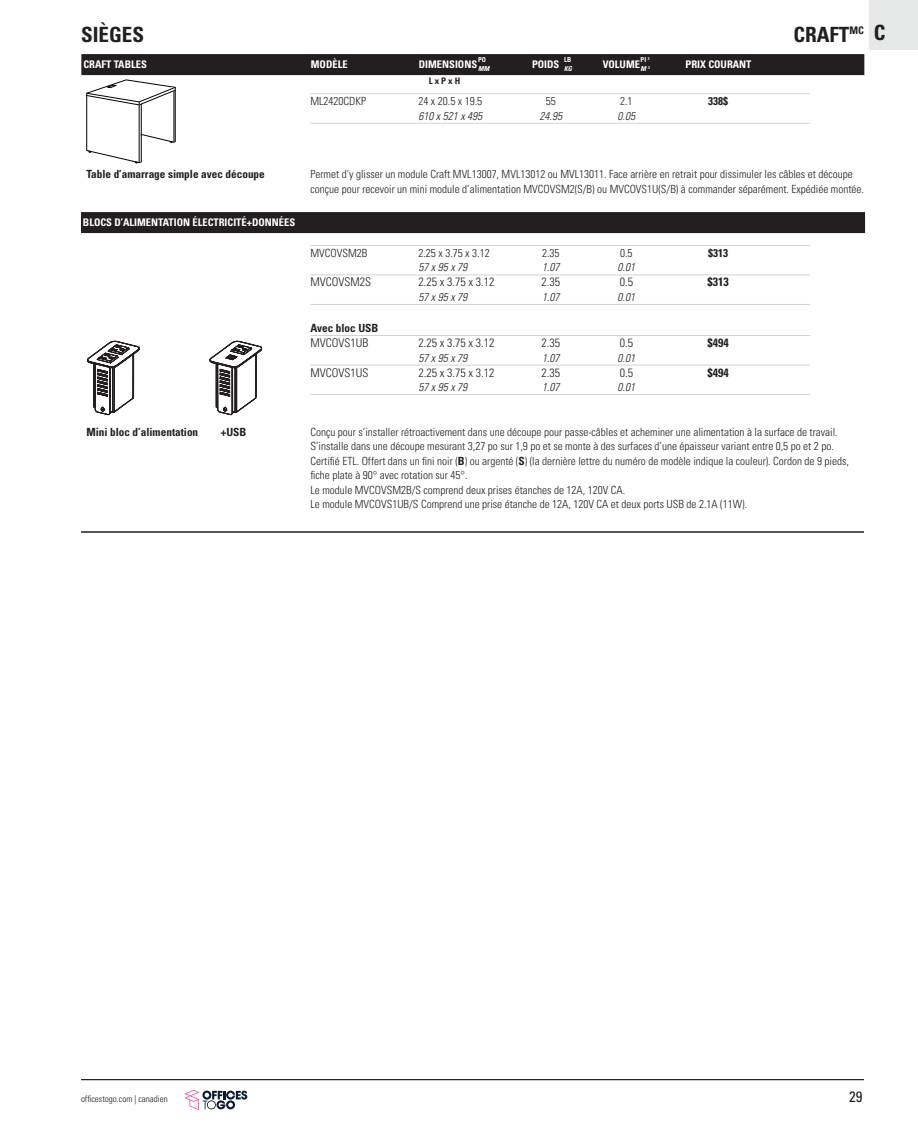
<style>
.page{position:relative;width:918px;height:1134px;background:#fff}
.page>*{position:absolute;margin:0;border:0;box-sizing:border-box;transform-origin:0 0}
.t1{font:700 condensed 21px "Univers LT Std";color:#231f20}
.t2{font:condensed 15px "Univers LT Std";color:#231f20}
.CARE_-_line_items{font:300 condensed 12px "Univers LT Std";color:#231f20}
.CARE_-_line_items-2{font:700 condensed 12px "Univers LT Std";color:#231f20}
.Plain{font:300 condensed 11.25px/14.5px "Univers LT Std";color:#231f20}
.CARE_-_line_items-3{font:italic 300 condensed 11.25px "Univers LT Std";color:#231f20}
.Plain-2{font:700 condensed 11.25px "Univers LT Std";color:#231f20}
.CARE_-_line_items-4{font:300 condensed 11.25px "Univers LT Std";color:#231f20}
.USE_-_line_items{font:700 condensed 11.25px "Univers LT Std";color:#231f20}
.CARE_-_line_items-5{font:700 condensed 11.25px "Univers LT Std";color:#231f20}
.CARE_-_model_header{font:700 condensed 10.5px "Univers LT Std";color:#fff}
.t3{font:700 condensed 10.5px "Univers LT Std";color:#231f20}
.t4{font:300 condensed 9px "Univers LT Std";color:#231f20}
.t5{font:700 condensed 9px "Univers LT Std";color:#231f20}
.t6{font:700 condensed 6.75px/9px "Univers LT Std";color:#fff}
.t7{font:italic 700 condensed 6.75px "Univers LT Std";color:#fff}
.s1{font-style:italic}
.s2{font-size:9px;color:#231f20}
.s3{font-weight:700}
</style>
<div class="page">
<hr style="left:81px;top:1079px;width:783px;height:1px;background:#231f20">
<svg style="left:184px;top:1090px;width:63px;height:19px"></svg>
<div style="left:869px;top:0;width:49px;height:50px;background:#e7e8e8"></div>
<div style="left:81px;top:54px;width:783px;height:21px;background:#231f20"></div>
<hr style="left:310px;top:93px;width:500px;height:1px;background:#d1d3d4">
<hr style="left:310px;top:123px;width:500px;height:1px;background:#d1d3d4">
<hr style="left:310px;top:245px;width:500px;height:1px;background:#d1d3d4">
<hr style="left:310px;top:275px;width:500px;height:1px;background:#d1d3d4">
<hr style="left:310px;top:304px;width:500px;height:1px;background:#d1d3d4">
<hr style="left:310px;top:335px;width:500px;height:1px;background:#d1d3d4">
<hr style="left:310px;top:365px;width:500px;height:1px;background:#d1d3d4">
<hr style="left:310px;top:394px;width:500px;height:1px;background:#d1d3d4">
<hr style="left:81px;top:531px;width:783px;height:2px;background:#231f20">
<svg style="left:86px;top:80px;width:90px;height:83px"></svg>
<div style="left:81px;top:212px;width:784px;height:21px;background:#231f20"></div>
<svg style="left:87px;top:341px;width:53px;height:74px"></svg>
<svg style="left:209px;top:341px;width:53px;height:74px"></svg>
<h1 class="t1" style="left:81px;top:21px;width:65px">SIÈGES</h1>
<h1 class="t1" style="left:793px;top:21px;width:94px">CRAFT C</h1>
<p class="t3" style="left:849px;top:24px;width:16px">MC</p>
<p class="t6" style="left:564px;top:55px;width:9px">LB</p>
<p class="t7" style="left:564px;top:64px;width:9px">KG</p>
<p class="t6" style="left:641px;top:55px;width:10px">PI <sup>3<br></sup><span class="s1">M</span> <sup>3</sup></p>
<p class="t6" style="left:478px;top:55px;width:9px">PO</p>
<p class="t7" style="left:478px;top:64px;width:13px">MM</p>
<p class="CARE_-_model_header" style="left:83px;top:57px;width:65px">CRAFT TABLES</p>
<p class="CARE_-_model_header" style="left:311px;top:57px;width:38px">MODÈLE</p>
<p class="CARE_-_model_header" style="left:419px;top:57px;width:60px">DIMENSIONS</p>
<p class="CARE_-_model_header" style="left:532px;top:57px;width:29px">POIDS</p>
<p class="CARE_-_model_header" style="left:603px;top:57px;width:39px">VOLUME</p>
<p class="CARE_-_model_header" style="left:686px;top:57px;width:67px">PRIX COURANT</p>
<p class="t5" style="left:429px;top:75px;width:33px">L x P x H</p>
<p class="CARE_-_line_items-4" style="left:310px;top:95px;width:57px">ML2420CDKP</p>
<p class="CARE_-_line_items-4" style="left:418px;top:95px;width:65px">24 x 20.5 x 19.5</p>
<p class="CARE_-_line_items-4" style="left:546px;top:95px;width:11px">55</p>
<p class="CARE_-_line_items-4" style="left:620px;top:95px;width:14px">2.1</p>
<p class="CARE_-_line_items-5" style="left:708px;top:94px;width:21px">338$</p>
<p class="CARE_-_line_items-3" style="left:418px;top:109px;width:65px">610 x 521 x 495</p>
<p class="CARE_-_line_items-3" style="left:540px;top:109px;width:24px">24.95</p>
<p class="CARE_-_line_items-3" style="left:618px;top:109px;width:19px">0.05</p>
<p class="Plain-2" style="left:86px;top:167px;width:180px">Table d’amarrage simple avec découpe</p>
<p class="Plain" style="left:310px;top:167px;width:555px">Permet d’y glisser un module Craft MVL13007, MVL13012 ou MVL13011. Face arrière en retrait pour dissimuler les câbles et découpe conçue pour recevoir un mini module d’alimentation MVCOVSM2(S/B) ou MVCOVS1U(S/B) à commander séparément. Expédiée montée.</p>
<p class="CARE_-_model_header" style="left:83px;top:215px;width:219px">BLOCS D’ALIMENTATION ÉLECTRICITÉ+DONNÉES<span class="s2">H</span></p>
<p class="CARE_-_line_items-4" style="left:310px;top:246px;width:58px">MVCOVSM2B</p>
<p class="CARE_-_line_items-4" style="left:418px;top:246px;width:73px">2.25 x 3.75 x 3.12</p>
<p class="CARE_-_line_items-4" style="left:542px;top:246px;width:19px">2.35</p>
<p class="CARE_-_line_items-4" style="left:620px;top:246px;width:14px">0.5</p>
<p class="CARE_-_line_items-5" style="left:708px;top:246px;width:21px">$313</p>
<p class="CARE_-_line_items-3" style="left:418px;top:261px;width:50px">57 x 95 x 79</p>
<p class="CARE_-_line_items-3" style="left:542px;top:261px;width:19px">1.07</p>
<p class="CARE_-_line_items-3" style="left:618px;top:261px;width:19px">0.01</p>
<p class="CARE_-_line_items" style="left:310px;top:275px;width:62px">MVCOVSM2S</p>
<p class="CARE_-_line_items" style="left:418px;top:275px;width:77px">2.25 x 3.75 x 3.12</p>
<p class="CARE_-_line_items" style="left:541px;top:275px;width:20px">2.35</p>
<p class="CARE_-_line_items" style="left:620px;top:275px;width:15px">0.5</p>
<p class="CARE_-_line_items-2" style="left:708px;top:275px;width:23px">$313</p>
<p class="CARE_-_line_items-3" style="left:418px;top:290px;width:50px">57 x 95 x 79</p>
<p class="CARE_-_line_items-3" style="left:542px;top:290px;width:19px">1.07</p>
<p class="CARE_-_line_items-3" style="left:618px;top:290px;width:19px">0.01</p>
<p class="USE_-_line_items" style="left:310px;top:321px;width:69px">Avec bloc USB</p>
<p class="CARE_-_line_items" style="left:310px;top:336px;width:60px">MVCOVS1UB</p>
<p class="CARE_-_line_items" style="left:418px;top:336px;width:77px">2.25 x 3.75 x 3.12</p>
<p class="CARE_-_line_items" style="left:541px;top:336px;width:20px">2.35</p>
<p class="CARE_-_line_items" style="left:620px;top:336px;width:15px">0.5</p>
<p class="CARE_-_line_items-2" style="left:708px;top:335px;width:23px">$494</p>
<p class="CARE_-_line_items-3" style="left:418px;top:351px;width:50px">57 x 95 x 79</p>
<p class="CARE_-_line_items-3" style="left:542px;top:351px;width:19px">1.07</p>
<p class="CARE_-_line_items-3" style="left:618px;top:351px;width:19px">0.01</p>
<p class="CARE_-_line_items" style="left:310px;top:365px;width:60px">MVCOVS1US</p>
<p class="CARE_-_line_items" style="left:418px;top:365px;width:77px">2.25 x 3.75 x 3.12</p>
<p class="CARE_-_line_items" style="left:541px;top:365px;width:20px">2.35</p>
<p class="CARE_-_line_items" style="left:620px;top:365px;width:15px">0.5</p>
<p class="CARE_-_line_items-2" style="left:708px;top:365px;width:23px">$494</p>
<p class="CARE_-_line_items-3" style="left:418px;top:380px;width:50px">57 x 95 x 79</p>
<p class="CARE_-_line_items-3" style="left:542px;top:380px;width:19px">1.07</p>
<p class="CARE_-_line_items-3" style="left:618px;top:380px;width:19px">0.01</p>
<p class="Plain-2" style="left:86px;top:425px;width:113px">Mini bloc d’alimentation</p>
<p class="Plain-2" style="left:221px;top:425px;width:27px">+USB</p>
<p class="Plain" style="left:310px;top:425px;width:540px">Conçu pour s’installer rétroactivement dans une découpe pour passe-câbles et acheminer une alimentation à la surface de travail.<br>S’installe dans une découpe mesurant 3,27 po sur 1,9 po et se monte à des surfaces d’une épaisseur variant entre 0,5 po et 2 po.<br>Certifié ETL. Offert dans un fini noir (<span class="s3">B</span>) ou argenté (<span class="s3">S</span>) (la dernière lettre du numéro de modèle indique la couleur). Cordon de 9 pieds, fiche plate à 90° avec rotation sur 45°.<br>Le module MVCOVSM2B/S comprend deux prises étanches de 12A, 120V CA.<br>Le module MVCOVS1UB/S Comprend une prise étanche de 12A, 120V CA et deux ports USB de 2.1A (11W).</p>
<p class="t4" style="left:81px;top:1094px;width:88px">officestogo.com | canadien</p>
<h2 class="t2" style="left:849px;top:1087px;width:15px">29</h2>
</div>
